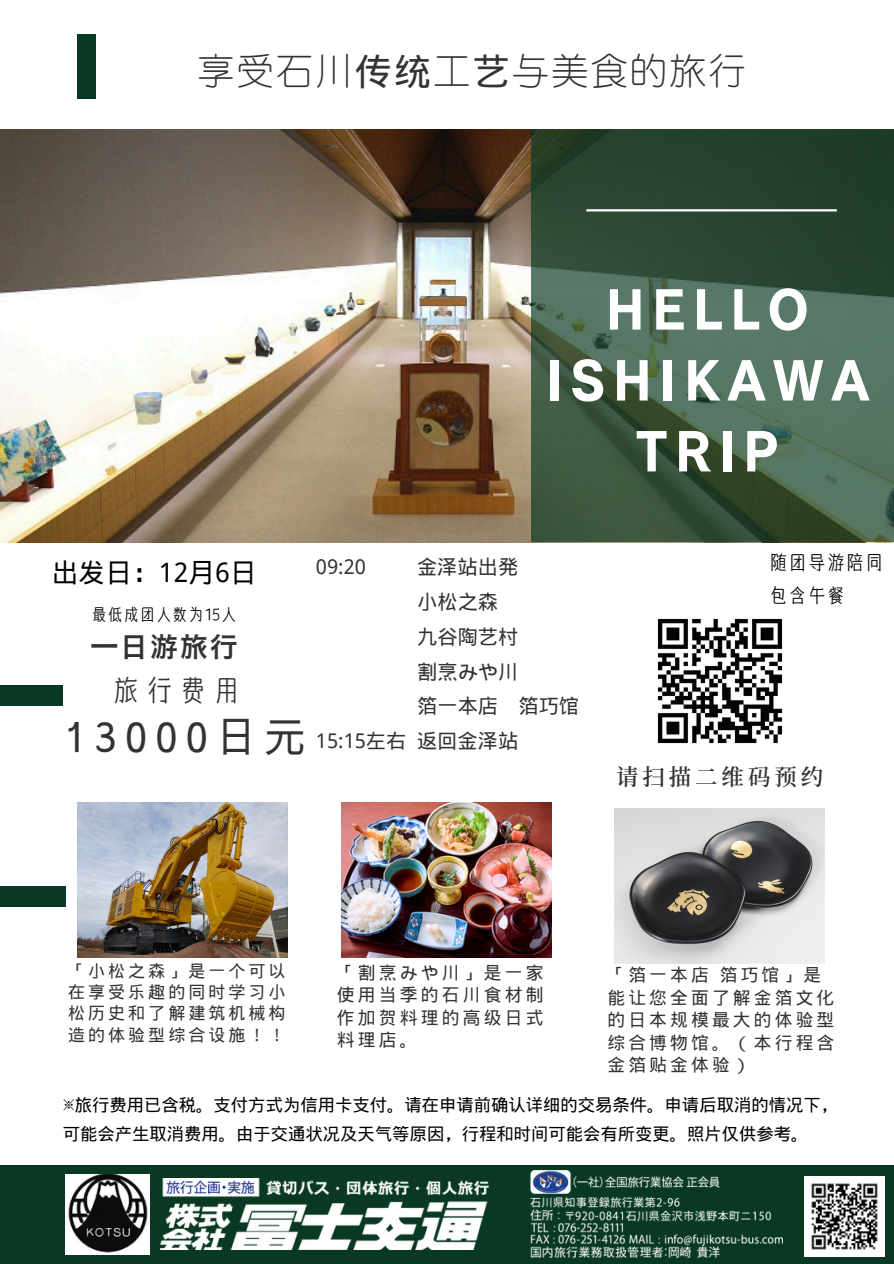
<style>
.page{position:relative;width:894px;height:1264px;background:#fff}
.page>*{position:absolute;margin:0;border:0;box-sizing:border-box;transform-origin:0 0}
.t1{font:54.6px/70.8px "Canva Cezanne Pro N B";letter-spacing:.13em;color:#fff;text-align:center}
.t2{font:500 41.4px "Sawarabi Gothic";letter-spacing:.18em;color:#333}
.t3{font:300 37.5px "Iwa R Go Std";letter-spacing:.05em;color:#333}
.t4{font:28.5px "Canva Cezanne Pro N DB";color:#333}
.t5{font:28.35px "Hellofont ID Le Yuan Ti";color:#333}
.t6{font:26.7px "Wen Quan Yi Micro Hei";color:#000}
.t7{font:600 22.35px "Source Han Serif SC";letter-spacing:.18em;color:#333}
.t8{font:20.25px "Wen Quan Yi Micro Hei";color:#333}
.t9{font:19.05px "Hellofont ID Le Yuan Ti";color:#000}
.t10{font:17.85px/22.5px "Wen Quan Yi Micro Hei";letter-spacing:.18em;color:#333;text-align:justify}
.t11{font:17.7px/22.5px "Wen Quan Yi Micro Hei";letter-spacing:.18em;color:#333}
.t12{font:17.4px/29.2px "Wen Quan Yi Micro Hei";color:#000}
.t13{font:16.95px/21.3px "Wen Quan Yi Micro Hei";letter-spacing:.18em;color:#333;text-align:justify}
.t14{font:16.2px "Hellofont ID Le Yuan Ti";color:#000}
.s1{font-family:"Wen Quan Yi Micro Hei";font-weight:400}
</style>
<div class="page">
<img style="left:78px;top:802px;width:209px;height:155px">
<div style="left:0;top:685px;width:63px;height:21px;background:#093922"></div>
<div style="left:0;top:885px;width:66px;height:21px;background:#093922"></div>
<img style="left:341px;top:802px;width:210px;height:155px">
<img style="left:614px;top:808px;width:209px;height:155px">
<img style="left:0;top:129px;width:893px;height:413px">
<svg style="left:531px;top:129px;width:362px;height:412px;background:#3c5944"></svg>
<div style="left:0;top:1165px;width:893px;height:98px;background:#093922"></div>
<img style="left:66px;top:1174px;width:83px;height:79px">
<hr style="left:586px;top:209px;width:250px;height:2px;background:#fff">
<div style="left:78px;top:34px;width:18px;height:65px;background:#093922"></div>
<img style="left:160px;top:1178px;width:328px;height:71px">
<img style="left:804px;top:1176px;width:79px;height:80px">
<img style="left:531px;top:1170px;width:250px;height:87px">
<img style="left:657px;top:618px;width:126px;height:126px">
<p class="t3" style="left:197px;top:51px;width:547px">享受石川<span class="s1">传统</span>工<span class="s1">艺</span>与美食的旅行</p>
<h5 class="t1" style="left:545px;top:273px;width:325px">HELLO<br>ISHIKAWA<br>TRIP</h5>
<p class="t6" style="left:52px;top:557px;width:206px">出发日：12月6日</p>
<p class="t14" style="left:91px;top:603px;width:147px">最低成团人数为15人</p>
<h2 class="t4" style="left:90px;top:631px;width:147px">一日游旅行</h2>
<p class="t5" style="left:112px;top:671px;width:130px">旅行费用</p>
<p class="t2" style="left:64px;top:717px;width:243px">13000日元</p>
<p class="t8" style="left:316px;top:555px;width:51px">09:20</p>
<p class="t8" style="left:417px;top:555px;width:103px">金泽站出発</p>
<p class="t8" style="left:417px;top:590px;width:82px">小松之森</p>
<p class="t8" style="left:417px;top:624px;width:103px">九谷陶艺村</p>
<p class="t8" style="left:417px;top:659px;width:103px">割烹みや川</p>
<p class="t8" style="left:417px;top:694px;width:163px">箔一本店 箔巧馆</p>
<p class="t8" style="left:316px;top:729px;width:204px">15:15左右返回金泽站</p>
<p class="t9" style="left:769px;top:550px;width:116px">随团导游陪同</p>
<p class="t9" style="left:769px;top:582px;width:78px">包含午餐</p>
<p class="t7" style="left:616px;top:759px;width:208px">请扫描二维码预约</p>
<p class="t13" style="left:68px;top:960px;width:219px">「小松之森」是一个可以在享受乐趣的同时学习小松历史和了解建筑机械构造的体验型综合设施！！</p>
<h6 class="t10" style="left:336px;top:961px;width:208px">「割烹みや川」是一家使用当季的石川食材制作加贺料理的高级日式料理店。</h6>
<p class="t11" style="left:607px;top:963px;width:228px">「箔一本店 箔巧馆」是能让您全面了解金箔文化的日本规模最大的体验型综合博物馆。（本行程含金箔贴金体验）</p>
<p class="t12" style="left:63px;top:1089px;width:776px">※旅行费用已含税。支付方式为信用卡支付。请在申请前确认详细的交易条件。申请后取消的情况下，可能会产生取消费用。由于交通状况及天气等原因，行程和时间可能会有所变更。照片仅供参考。</p>
</div>
